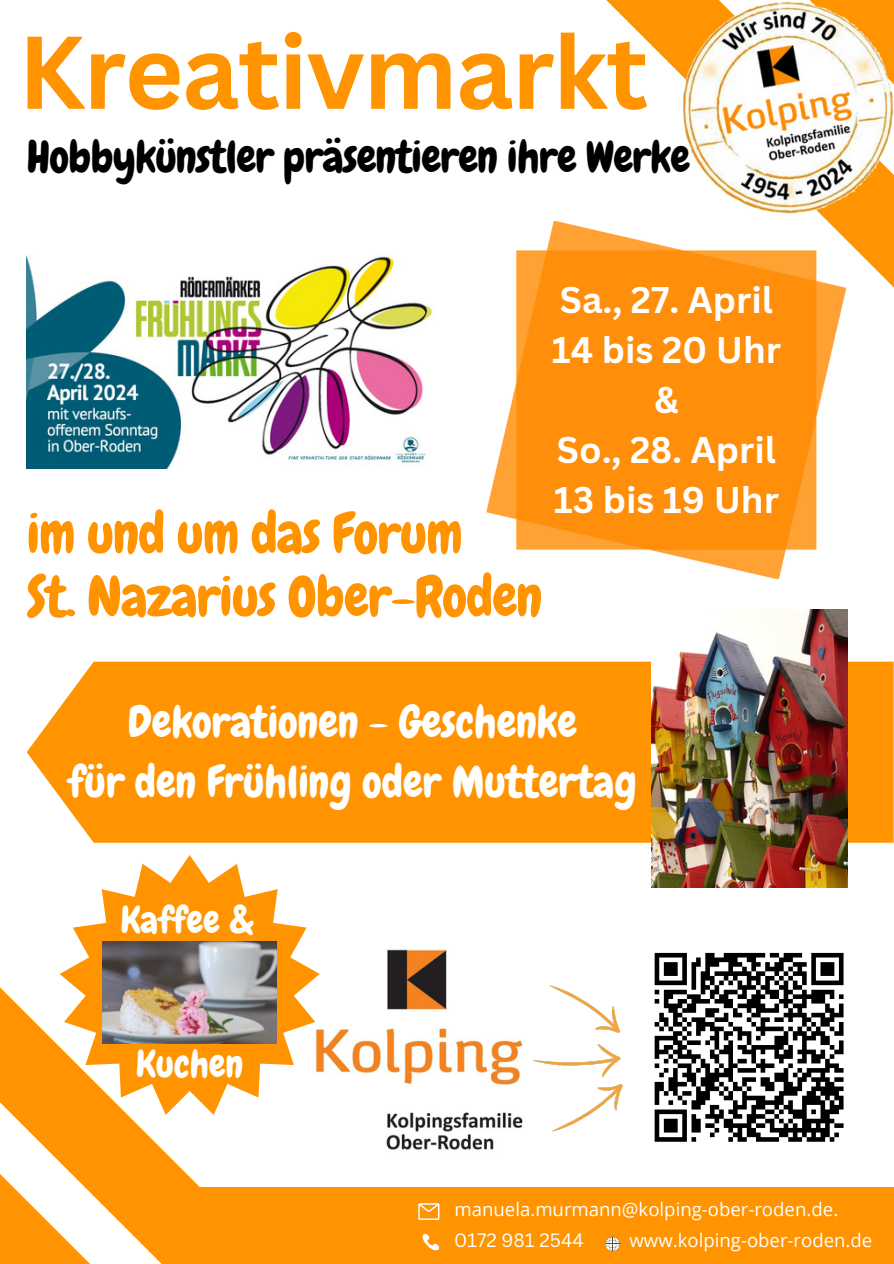
<style>
.page{position:relative;width:894px;height:1264px;background:#fff}
.page>*{position:absolute;margin:0;border:0;box-sizing:border-box;transform-origin:0 0}
.t1{font:700 100.95px "Canva Sans";letter-spacing:-.015em;color:#ff9300}
.t2{font:55.5px/63px "Chewy";letter-spacing:-.015em;color:#ff9300}
.t3{font:44.1px "Chewy";letter-spacing:-.015em;color:#000}
.t4{font:43.95px/60.6px "Chewy";color:#fff;text-align:center}
.t5{font:37.5px "Chewy";color:#fefefd}
.t6{font:700 36.15px/50.1px "Canva Sans";color:#fff;text-align:center}
.t7{font:18.75px "Canva Sans";color:#fff}
.t8{font:18.6px "Open Sans";color:#fff}
</style>
<div class="page">
<svg style="left:606px;top:0;width:287px;height:295px"></svg>
<img style="left:487px;top:222px;width:358px;height:356px">
<div style="left:43px;top:1187px;width:850px;height:76px;background:#ff9300"></div>
<img style="left:319px;top:949px;width:204px;height:201px">
<svg style="left:0;top:973px;width:214px;height:214px"></svg>
<svg style="left:0;top:1037px;width:179px;height:226px"></svg>
<svg style="left:711px;top:0;width:182px;height:236px"></svg>
<svg style="left:422px;top:1233px;width:17px;height:18px"></svg>
<svg style="left:418px;top:1203px;width:21px;height:16px"></svg>
<svg style="left:605px;top:1236px;width:14px;height:15px"></svg>
<div style="left:27px;top:661px;width:866px;height:181px;background:#ff9300"></div>
<img style="left:533px;top:985px;width:90px;height:147px">
<img style="left:651px;top:609px;width:196px;height:278px">
<img style="left:683px;top:2px;width:210px;height:214px">
<svg style="left:654px;top:952px;width:190px;height:190px"></svg>
<img style="left:27px;top:256px;width:406px;height:213px">
<svg style="left:60px;top:855px;width:259px;height:259px;fill:#ff9300"></svg>
<img style="left:102px;top:941px;width:175px;height:102px">
<h5 class="t1" style="left:18px;top:1px;width:631px">Kreativmarkt</h5>
<h3 class="t3" style="left:27px;top:128px;width:664px">Hobbykünstler präsentieren ihre Werke</h3>
<h4 class="t2" style="left:27px;top:502px;width:517px">im und um das Forum<br>St. Nazarius Ober-Roden</h4>
<h5 class="t6" style="left:551px;top:274px;width:230px">Sa., 27. April<br>14 bis 20 Uhr &amp;<br>So., 28. April<br>13 bis 19 Uhr</h5>
<p class="t4" style="left:68px;top:691px;width:570px">Dekorationen - Geschenke<br>für den Frühling oder Muttertag</p>
<p class="t5" style="left:121px;top:896px;width:135px">Kaffee &amp;</p>
<p class="t5" style="left:136px;top:1040px;width:109px">Kuchen</p>
<h2 class="t8" style="left:454px;top:1196px;width:385px">manuela.murmann@kolping-ober-roden.de.</h2>
<p class="t8" style="left:629px;top:1227px;width:244px">www.kolping-ober-roden.de</p>
<p class="t7" style="left:454px;top:1227px;width:131px">0172 981 2544</p>
</div>
